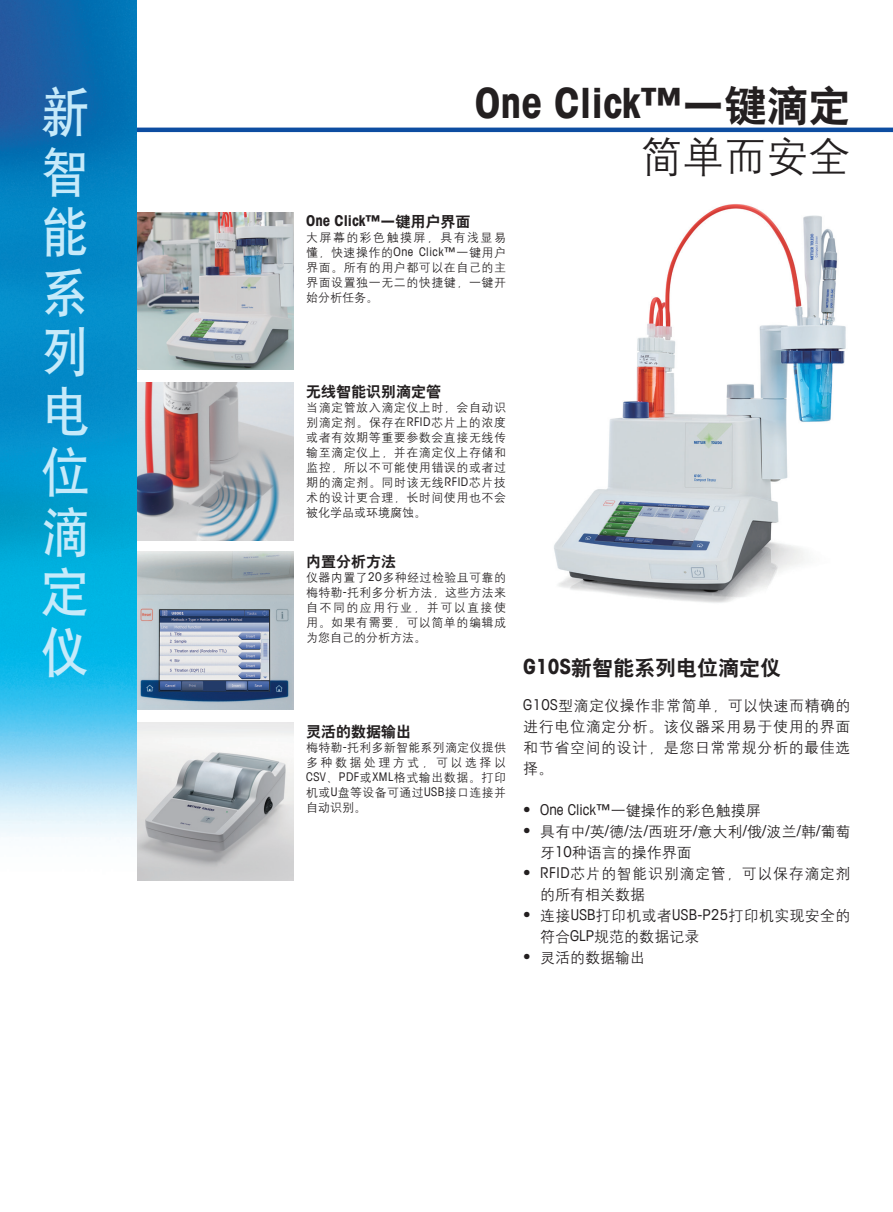
<style>
.page{position:relative;width:893px;height:1212px;background:#fff}
.page>*{position:absolute;margin:0;border:0;box-sizing:border-box;transform-origin:0 0}
.t1{font:54px/60px "H Yb 1 gj";color:#c6eafa;text-align:justify;scale:.88 1}
.t2{font:700 condensed 42px "Avant Garde Com";color:#231f20}
.t3{font:42px "H Yg 2 gj";color:#231f20}
.t4{font:21px "H Yb 2 gj";color:#231f20}
.t5{font:15px/21px "H Yg 2 gj";letter-spacing:.04em;color:#231f20;text-align:justify}
.t6{font:15px/21px "H Yg 2 gj";letter-spacing:.005em;color:#231f20}
.t7{font:15px/21px "H Yg 2 gj";letter-spacing:.02em;color:#231f20}
.t8{font:15px "H Yb 2 gj";color:#231f20}
.t9{font:condensed 15px "Avant Garde Com";color:#231f20}
.t10{font:700 condensed 15px "Avant Garde Com";color:#231f20}
.t11{font:15px "H Yg 2 gj";color:#231f20}
.t12{font:12px/15px "H Yg 2 gj";letter-spacing:.045em;color:#231f20;text-align:justify}
.s1{font-family:"H Yb 2 gj";font-weight:400;font-stretch:normal}
.s2{font-family:"Avant Garde Com";font-stretch:condensed}
.s3{font-family:"Avant Garde Com";font-weight:700;font-stretch:condensed}
.s4{font-family:"H Yg 2 gj";font-stretch:normal}
</style>
<div class="page">
<img style="left:554px;top:204px;width:292px;height:399px">
<hr style="left:111px;top:128px;width:782px;height:4px;background:#0d4da1">
<img style="left:136px;top:213px;width:157px;height:157px">
<img style="left:136px;top:723px;width:157px;height:157px">
<img style="left:136px;top:552px;width:157px;height:157px">
<img style="left:136px;top:383px;width:157px;height:157px">
<img style="left:0;top:0;width:136px;height:840px">
<h1 class="t1" style="left:41px;top:82px;width:56px">新智能系列电位滴定仪</h1>
<h2 class="t2" style="left:475px;top:76px;width:377px">One Click™<span class="s1">一键滴定</span></h2>
<h2 class="t3" style="left:640px;top:135px;width:211px">简单而安全</h2>
<p class="t10" style="left:306px;top:211px;width:166px">One Click™<span class="s1">一键用户界面</span></p>
<p class="t12" style="left:306px;top:229px;width:201px">大屏幕的彩色触摸屏，具有浅显易懂，快速操作的<span class="s2">One Click™</span>一键用户界面。所有的用户都可以在自己的主界面设置独一无二的快捷键，一键开始分析任务。</p>
<p class="t8" style="left:306px;top:384px;width:136px">无线智能识别滴定管</p>
<p class="t12" style="left:306px;top:400px;width:201px">当滴定管放入滴定仪上时，会自动识别滴定剂。保存在<span class="s2">RFID</span>芯片上的浓度或者有效期等重要参数会直接无线传输至滴定仪上，并在滴定仪上存储和监控，所以不可能使用错误的或者过期的滴定剂。同时该无线<span class="s2">RFID</span>芯片技术的设计更合理，长时间使用也不会被化学品或环境腐蚀。</p>
<p class="t8" style="left:306px;top:554px;width:91px">内置分析方法</p>
<p class="t12" style="left:306px;top:570px;width:201px">仪器内置了<span class="s2">20</span>多种经过检验且可靠的梅特勒<span class="s2">-</span>托利多分析方法，这些方法来自不同的应用行业，并可以直接使用。如果有需要，可以简单的编辑成为您自己的分析方法。</p>
<p class="t8" style="left:306px;top:724px;width:106px">灵活的数据输出</p>
<p class="t12" style="left:306px;top:740px;width:201px">梅特勒<span class="s2">-</span>托利多新智能系列滴定仪提供多种数据处理方式，可以选择以<span class="s2">CSV</span>、<span class="s2">PDF</span>或<span class="s2">XML</span>格式输出数据。打印机或<span class="s2">U</span>盘等设备可通过<span class="s2">USB</span>接口连接并自动识别。</p>
<h3 class="t4" style="left:523px;top:657px;width:259px"><span class="s3">G10S</span>新智能系列电位滴定仪</h3>
<p class="t5" style="left:523px;top:695px;width:329px"><span class="s2">G10S</span>型滴定仪操作非常简单，可以快速而精确的进行电位滴定分析。该仪器采用易于使用的界面和节省空间的设计，是您日常常规分析的最佳选择。</p>
<p class="t9" style="left:523px;top:801px;width:239px">• One Click™<span class="s4">一键操作的彩色触摸屏</span></p>
<p class="t6" style="left:540px;top:821px;width:312px;text-indent:-17px"><span class="s2">•</span> 具有中<span class="s2">/</span>英<span class="s2">/</span>德<span class="s2">/</span>法<span class="s2">/</span>西班牙<span class="s2">/</span>意大利<span class="s2">/</span>俄<span class="s2">/</span>波兰<span class="s2">/</span>韩<span class="s2">/</span>葡萄牙<span class="s2">10</span>种语言的操作界面</p>
<p class="t5" style="left:540px;top:863px;width:312px;text-indent:-17px"><span class="s2">• RFID</span>芯片的智能识别滴定管，可以保存滴定剂的所有相关数据</p>
<p class="t7" style="left:540px;top:905px;width:312px;text-indent:-17px"><span class="s2">•</span> 连接<span class="s2">USB</span>打印机或者<span class="s2">USB-P25</span>打印机实现安全的符合<span class="s2">GLP</span>规范的数据记录</p>
<p class="t11" style="left:523px;top:950px;width:124px"><span class="s2">•</span> 灵活的数据输出</p>
</div>
